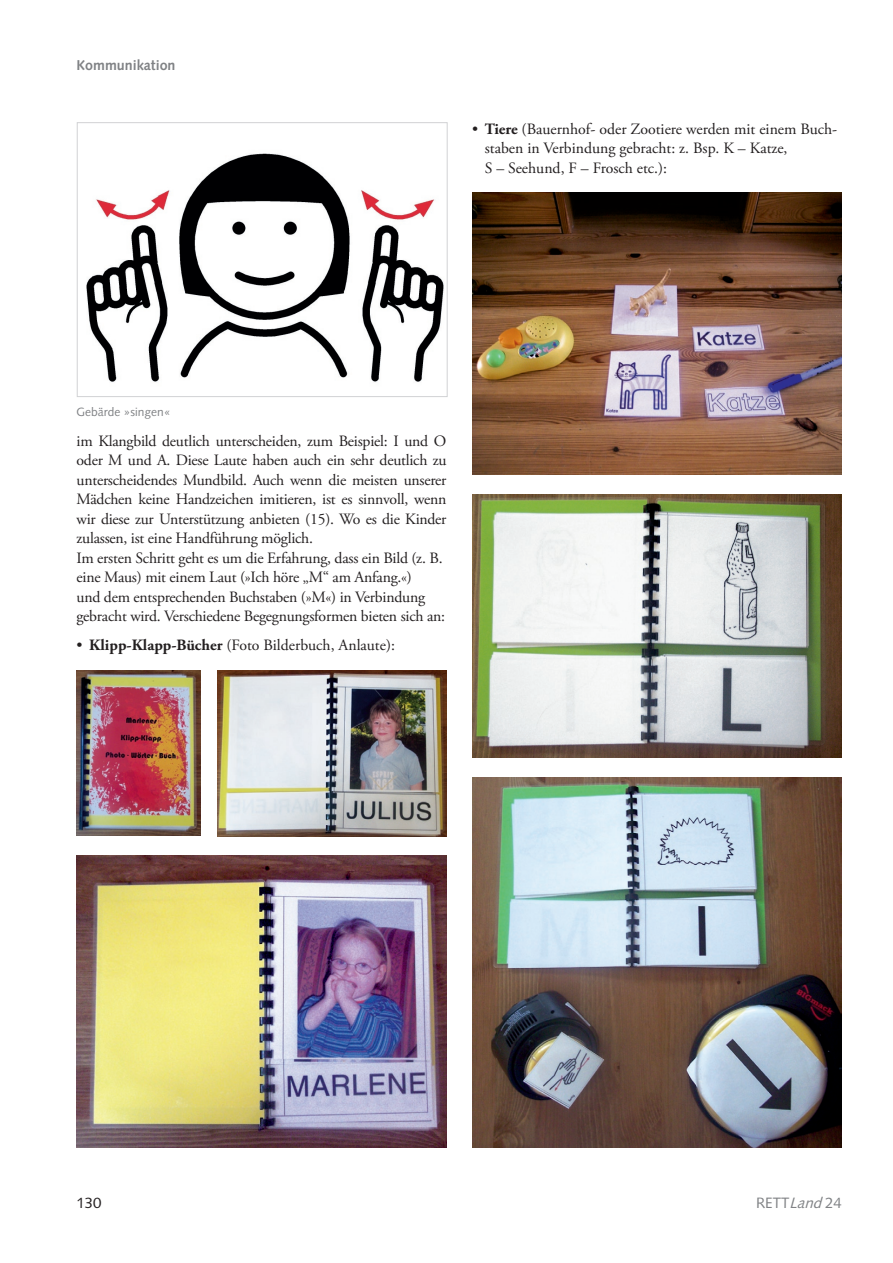
<style>
.page{position:relative;width:893px;height:1263px;background:#fff}
.page>*{position:absolute;margin:0;border:0;box-sizing:border-box;transform-origin:0 0}
.t1{font:15.75px/19.5px "Adobe Garamond Pro";letter-spacing:-.015em;color:#231f20}
.t2{font:15px "Syntax LT Std";color:#808285}
.t3{font:15px "Syntax LT Std";color:#231f20}
.t4{font:700 14.25px "Syntax LT Std";color:#808285}
.t5{font:12px "Syntax LT Std";color:#808285}
.s1{font-weight:700}
.s2{font-style:italic}
</style>
<div class="page">
<img style="left:86px;top:153px;width:358px;height:229px">
<div style="left:77px;top:122px;width:371px;height:275px;border:1px solid #d1d2d4"></div>
<img style="left:218px;top:670px;width:228px;height:166px">
<img style="left:77px;top:855px;width:369px;height:292px">
<img style="left:77px;top:670px;width:123px;height:166px">
<img style="left:472px;top:777px;width:370px;height:371px">
<img style="left:472px;top:494px;width:370px;height:264px">
<img style="left:472px;top:192px;width:370px;height:283px">
<p class="t4" style="left:77px;top:57px;width:100px">Kommunikation</p>
<p class="t1" style="left:485px;top:119px;width:354px;text-indent:-13px">• <span class="s1">Tiere</span> (Bauernhof- oder Zootiere werden mit einem Buch&shy;staben in Verbindung gebracht: z. Bsp. K – Katze,<br>S – Seehund, F – Frosch etc.):</p>
<p class="t5" style="left:77px;top:405px;width:95px">Gebärde »singen«</p>
<p class="t1" style="left:77px;top:431px;width:371px">im Klangbild deutlich unterscheiden, zum Beispiel: I und O oder M und A. Diese Laute haben auch ein sehr deutlich zu unterscheidendes Mundbild. Auch wenn die meisten unserer Mädchen keine Handzeichen imitieren, ist es sinnvoll, wenn wir diese zur Unterstützung anbieten (15). Wo es die Kinder zulassen, ist eine Handführung möglich.<br>Im ersten Schritt geht es um die Erfahrung, dass ein Bild (z. B. eine Maus) mit einem Laut (»Ich höre „M“ am Anfang.«)<br>und dem entsprechenden Buchstaben (»M«) in Verbindung gebracht wird. Verschiedene Begegnungsformen bieten sich an:</p>
<p class="t1" style="left:77px;top:636px;width:320px">• <span class="s1">Klipp-Klapp-Bücher</span> (Foto Bilderbuch, Anlaute):</p>
<p class="t3" style="left:77px;top:1194px;width:27px">130</p>
<p class="t2" style="left:756px;top:1194px;width:87px">RETT<span class="s2">Land</span>24</p>
</div>
